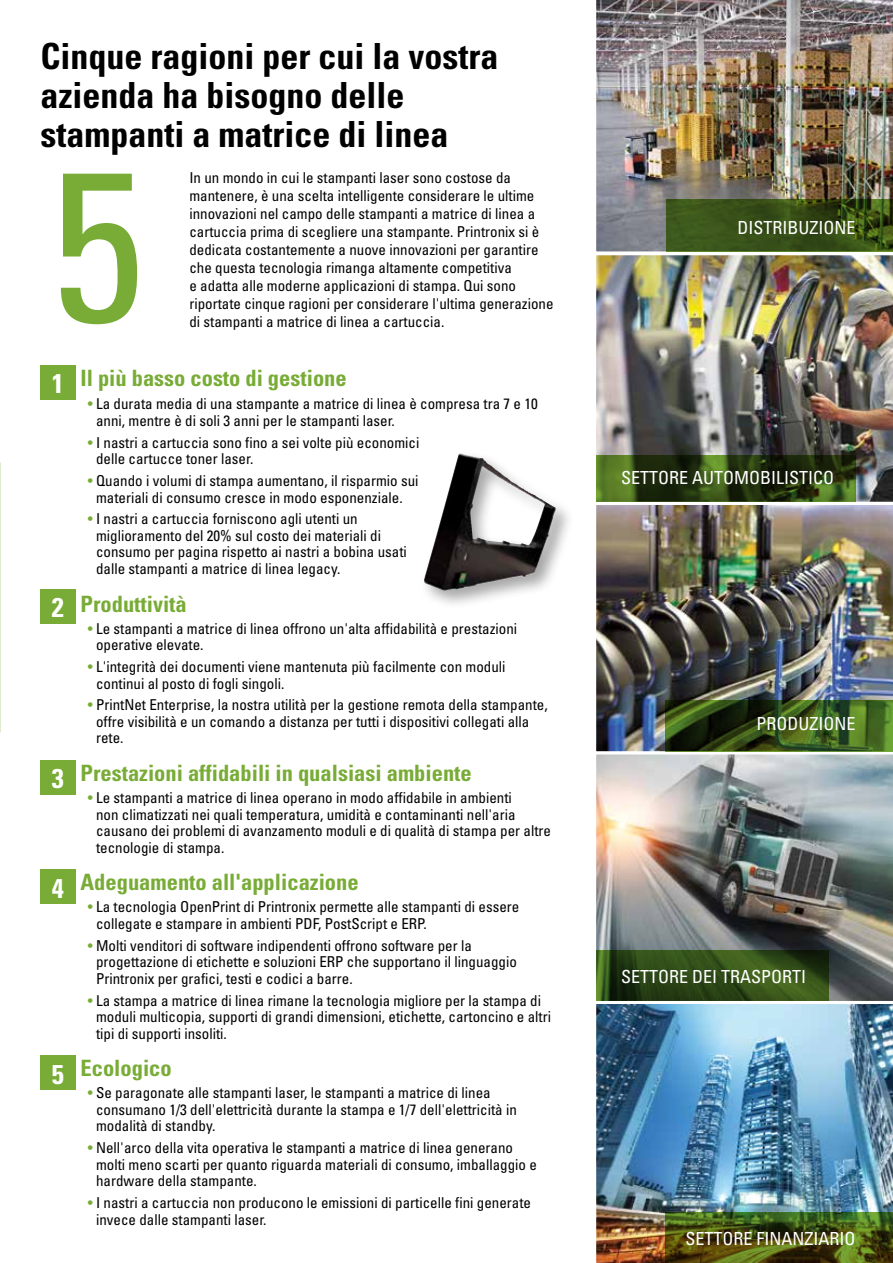
<style>
.page{position:relative;width:893px;height:1263px;background:#fff}
.page>*{position:absolute;margin:0;border:0;box-sizing:border-box;transform-origin:0 0}
.t1{font:condensed 212.4px "Univers LT";color:#78ac36}
.t2{font:700 condensed 36px/39px "Univers LT";color:#000}
.t3{font:700 condensed 22.5px "Univers LT";color:#78ac36}
.t4{font:condensed 18px "Univers LT";color:#fff}
.t5{font:condensed 15px/16.5px "Univers LT";color:#000}
.s1{font-size:27.15px;color:#fff}
.s2{color:#78ac36}
</style>
<div class="page">
<div style="left:40px;top:365px;width:36px;height:34px;background:#78ac36"></div>
<div style="left:40px;top:589px;width:36px;height:35px;background:#78ac36"></div>
<div style="left:40px;top:760px;width:36px;height:35px;background:#78ac36"></div>
<div style="left:40px;top:869px;width:36px;height:35px;background:#78ac36"></div>
<div style="left:40px;top:1055px;width:36px;height:35px;background:#78ac36"></div>
<div style="left:419px;top:449px;width:157px;height:162px;background:#000;opacity:.35"></div>
<img style="left:424px;top:454px;width:132px;height:137px">
<img style="left:596px;top:0;width:297px;height:251px">
<img style="left:596px;top:506px;width:297px;height:244px">
<img style="left:596px;top:750px;width:297px;height:249px">
<img style="left:596px;top:251px;width:297px;height:255px">
<img style="left:596px;top:999px;width:297px;height:264px">
<svg style="left:596px;top:455px;width:260px;height:46px;background:#2e4113"></svg>
<svg style="left:596px;top:950px;width:232px;height:51px;background:#304b17"></svg>
<svg style="left:666px;top:199px;width:227px;height:52px;background:#385017"></svg>
<svg style="left:665px;top:1212px;width:228px;height:51px;background:#485314"></svg>
<svg style="left:665px;top:700px;width:228px;height:51px;background:#354f19"></svg>
<h2 class="t2" style="left:40px;top:37px;width:459px">Cinque ragioni per cui la vostra azienda ha bisogno delle stampanti a matrice di linea</h2>
<p class="t5" style="left:189px;top:169px;width:366px;line-height:18px">In un mondo in cui le stampanti laser sono costose da mantenere, è una scelta intelligente considerare le ultime innovazioni nel campo delle stampanti a matrice di linea a cartuccia prima di scegliere una stampante. Printronix si è dedicata costantemente a nuove innovazioni per garantire che questa tecnologia rimanga altamente competitiva<br>e adatta alle moderne applicazioni di stampa. Qui sono riportate cinque ragioni per considerare l'ultima generazione di stampanti a matrice di linea a cartuccia.</p>
<h3 class="t3" style="left:52px;top:364px;width:296px"><span class="s1">1</span> Il più basso costo di gestione</h3>
<p class="t5" style="left:96px;top:395px;width:443px;text-indent:-8px"><span class="s2">•</span> La durata media di una stampante a matrice di linea è compresa tra 7 e 10 anni, mentre è di soli 3 anni per le stampanti laser.</p>
<p class="t5" style="left:96px;top:434px;width:325px;text-indent:-8px"><span class="s2">•</span> I nastri a cartuccia sono fino a sei volte più economici delle cartucce toner laser.</p>
<p class="t5" style="left:88px;top:472px;width:332px;text-align:center"><span class="s2">•</span> Quando i volumi di stampa aumentano, il risparmio sui materiali di consumo cresce in modo esponenziale.</p>
<p class="t5" style="left:96px;top:511px;width:312px;text-indent:-8px"><span class="s2">•</span> I nastri a cartuccia forniscono agli utenti un miglioramento del 20% sul costo dei materiali di consumo per pagina rispetto ai nastri a bobina usati dalle stampanti a matrice di linea legacy.</p>
<h3 class="t3" style="left:52px;top:590px;width:136px"><span class="s1">2</span> Produttività</h3>
<p class="t5" style="left:96px;top:620px;width:423px;text-indent:-8px"><span class="s2">•</span> Le stampanti a matrice di linea offrono un'alta affidabilità e prestazioni operative elevate.</p>
<p class="t5" style="left:96px;top:658px;width:411px;text-indent:-8px"><span class="s2">•</span> L'integrità dei documenti viene mantenuta più facilmente con moduli continui al posto di fogli singoli.</p>
<p class="t5" style="left:96px;top:697px;width:453px;text-indent:-8px"><span class="s2">•</span> PrintNet Enterprise, la nostra utilità per la gestione remota della stampante, offre visibilità e un comando a distanza per tutti i dispositivi collegati alla rete.</p>
<h3 class="t3" style="left:52px;top:759px;width:421px"><span class="s1">3</span> Prestazioni affidabili in qualsiasi ambiente</h3>
<p class="t5" style="left:96px;top:789px;width:456px;text-indent:-8px"><span class="s2">•</span> Le stampanti a matrice di linea operano in modo affidabile in ambienti<br>non climatizzati nei quali temperatura, umidità e contaminanti nell'aria causano dei problemi di avanzamento moduli e di qualità di stampa per altre tecnologie di stampa.</p>
<h3 class="t3" style="left:52px;top:869px;width:308px"><span class="s1">4</span> Adeguamento all'applicazione</h3>
<p class="t5" style="left:96px;top:898px;width:425px;text-indent:-8px"><span class="s2">•</span> La tecnologia OpenPrint di Printronix permette alle stampanti di essere collegate e stampare in ambienti PDF, PostScript e ERP.</p>
<p class="t5" style="left:96px;top:937px;width:422px;text-indent:-8px"><span class="s2">•</span> Molti venditori di software indipendenti offrono software per la progettazione di etichette e soluzioni ERP che supportano il linguaggio<br>Printronix per grafici, testi e codici a barre.</p>
<p class="t5" style="left:96px;top:992px;width:456px;text-indent:-8px"><span class="s2">•</span> La stampa a matrice di linea rimane la tecnologia migliore per la stampa di moduli multicopia, supporti di grandi dimensioni, etichette, cartoncino e altri tipi di supporti insoliti.</p>
<h3 class="t3" style="left:52px;top:1055px;width:121px"><span class="s1">5</span> Ecologico</h3>
<p class="t5" style="left:96px;top:1084px;width:422px;text-indent:-8px"><span class="s2">•</span> Se paragonate alle stampanti laser, le stampanti a matrice di linea consumano 1/3 dell'elettricità durante la stampa e 1/7 dell'elettricità in modalità di standby.</p>
<p class="t5" style="left:96px;top:1139px;width:442px;text-indent:-8px"><span class="s2">•</span> Nell'arco della vita operativa le stampanti a matrice di linea generano molti meno scarti per quanto riguarda materiali di consumo, imballaggio e hardware della stampante.</p>
<p class="t5" style="left:96px;top:1194px;width:436px;text-indent:-8px"><span class="s2">•</span> I nastri a cartuccia non producono le emissioni di particelle fini generate invece dalle stampanti laser.</p>
<h1 class="t1" style="left:50px;top:111px;width:96px">5</h1>
<p class="t4" style="left:737px;top:216px;width:91px">Distri buzione</p>
<p class="t4" style="left:621px;top:466px;width:215px">SETTORE AUTOMOB ILISTICO</p>
<p class="t4" style="left:757px;top:712px;width:101px">PRODUZIONE</p>
<p class="t4" style="left:621px;top:965px;width:187px">SETTORE DEI TRASPORTI</p>
<p class="t4" style="left:685px;top:1227px;width:172px">SETTORE FINANZIARIO</p>
</div>
